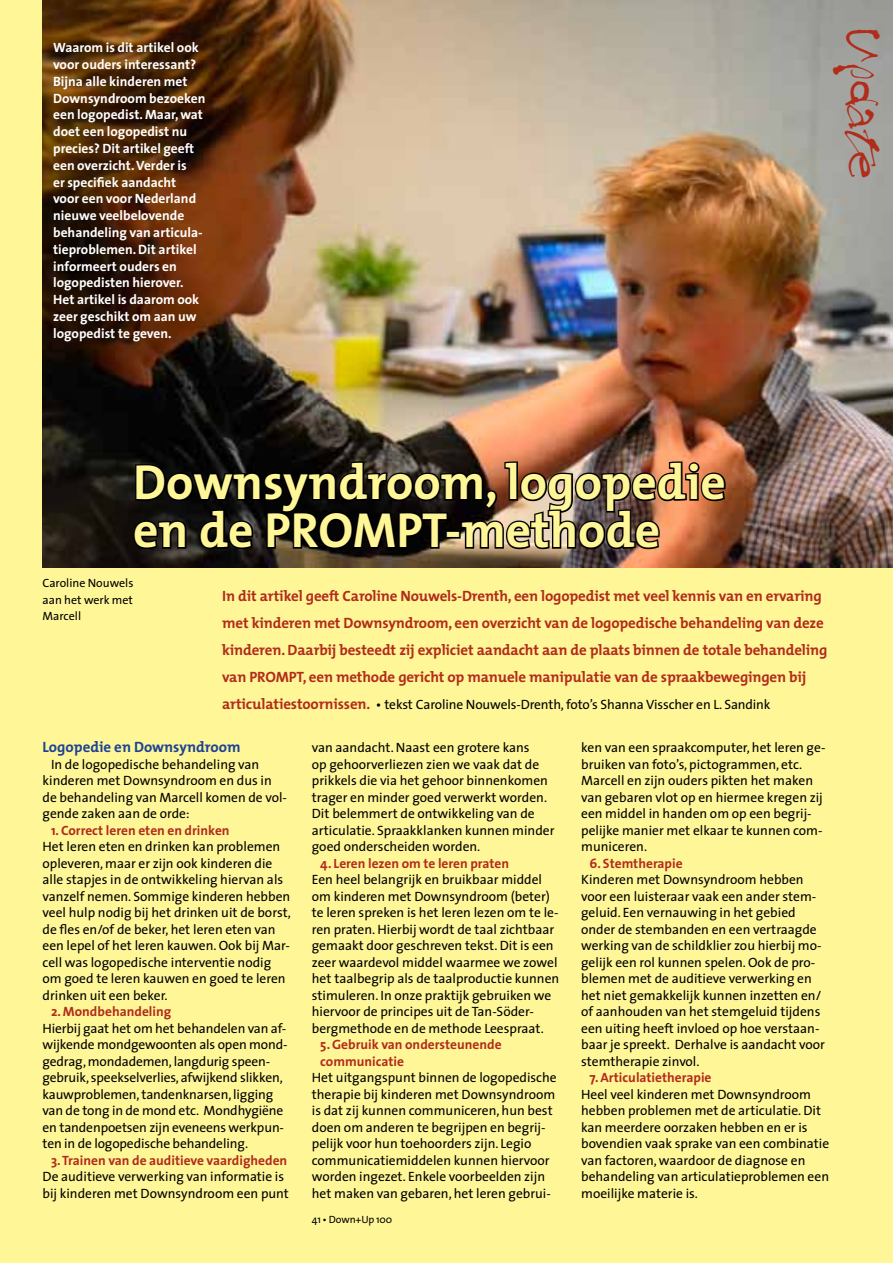
<style>
.page{position:relative;width:893px;height:1263px;background:#fff797}
.page>*{position:absolute;margin:0;border:0;box-sizing:border-box;transform-origin:0 0}
.t1{font:700 49.5px/48px "The Mix";color:#fff797}
.t2{font:48px "Treefrog";color:#b22c1c}
.t3{font:700 15px/27px "The Mix";letter-spacing:-.01em;color:#b22c1c}
.t4{font:700 15px "The Mix";color:#1d4395}
.t5{font:13.5px/16.5px "The Sans";color:#000}
.t6{font:700 13.5px/16.8px "The Sans";color:#fff}
.t7{font:700 13.5px/16.5px "The Sans";color:#b22c1c}
.t8{font:12px/16.5px "The Sans";color:#000;text-align:justify}
.t9{font:10.5px "The Sans";letter-spacing:-.01em;color:#000}
.s1{font-family:"The Mix";font-weight:700;font-size:15px;color:#b22c1c}
</style>
<div class="page">
<img style="left:43px;top:0;width:850px;height:567px">
<img style="left:132px;top:454px;width:595px;height:97px">
<p class="t6" style="left:53px;top:39px;width:154px">Waarom is dit artikel ook voor ouders interessant?<br>Bijna alle kinderen met<br>Downsyndroom bezoeken een logopedist. Maar, wat doet een logopedist nu precies? Dit artikel geeft een overzicht. Verder is<br>er specifiek aandacht voor een voor Nederland nieuwe veelbelovende behandeling van articula&shy;tieproblemen. Dit artikel informeert ouders en logopedisten hierover.<br>Het artikel is daarom ook zeer geschikt om aan uw logopedist te geven.</p>
<h1 class="t1" style="left:133px;top:457px;width:594px">Downsyndroom, logopedie en de PROMPT-methode</h1>
<h2 class="t2" style="left:887px;top:27px;width:153px;rotate:90deg">Update</h2>
<p class="t8" style="left:43px;top:574px;width:92px">Caroline Nouwels aan het werk met Marcell</p>
<p class="t3" style="left:222px;top:582px;width:607px">In dit artikel geeft Caroline Nouwels-Drenth, een logopedist met veel kennis van en ervaring met kinderen met Downsyndroom, een overzicht van de logopedische behandeling van deze kinderen. Daarbij besteedt zij expliciet aandacht aan de plaats binnen de totale behandeling van PROMPT, een methode gericht op manuele manipulatie van de spraakbewegingen bij</p>
<p class="t5" style="left:222px;top:695px;width:550px"><span class="s1">articulatiestoornissen.</span> • tekst Caroline Nouwels-Drenth, foto’s Shanna Visscher en L. Sandink</p>
<p class="t4" style="left:43px;top:734px;width:200px">Logopedie en Downsyndroom</p>
<p class="t5" style="left:43px;top:755px;width:246px;text-indent:8px">In de logopedische behandeling van kinderen met Downsyndroom en dus in de behandeling van Marcell komen de vol&shy;gende zaken aan de orde:</p>
<p class="t7" style="left:51px;top:821px;width:180px">1. Correct leren eten en drinken</p>
<p class="t5" style="left:43px;top:838px;width:250px">Het leren eten en drinken kan problemen opleveren, maar er zijn ook kinderen die alle stapjes in de ontwikkeling hiervan als vanzelf nemen. Sommige kinderen hebben veel hulp nodig bij het drinken uit de borst, de fles en/of de beker, het leren eten van een lepel of het leren kauwen. Ook bij Mar&shy;cell was logopedische interventie nodig om goed te leren kauwen en goed te leren drinken uit een beker.</p>
<p class="t7" style="left:51px;top:1003px;width:122px">2. Mondbehandeling</p>
<p class="t5" style="left:43px;top:1019px;width:247px">Hierbij gaat het om het behandelen van af&shy;wijkende mondgewoonten als open mond&shy;gedrag, mondademen, langdurig speen&shy;gebruik, speekselverlies, afwijkend slikken, kauwproblemen, tandenknarsen, ligging van de tong in de mond etc. Mondhygiëne en tandenpoetsen zijn eveneens werkpun&shy;ten in de logopedische behandeling.</p>
<p class="t7" style="left:51px;top:1151px;width:238px">3. Trainen van de auditieve vaardigheden</p>
<p class="t5" style="left:43px;top:1168px;width:248px">De auditieve verwerking van informatie is bij kinderen met Downsyndroom een punt</p>
<p class="t5" style="left:312px;top:739px;width:244px">van aandacht. Naast een grotere kans<br>op gehoorverliezen zien we vaak dat de prikkels die via het gehoor binnenkomen trager en minder goed verwerkt worden.<br>Dit belemmert de ontwikkeling van de articulatie. Spraakklanken kunnen minder goed onderscheiden worden.</p>
<p class="t7" style="left:320px;top:854px;width:190px">4. Leren lezen om te leren praten</p>
<p class="t5" style="left:312px;top:871px;width:249px">Een heel belangrijk en bruikbaar middel om kinderen met Downsyndroom (beter) te leren spreken is het leren lezen om te le&shy;ren praten. Hierbij wordt de taal zichtbaar gemaakt door geschreven tekst. Dit is een zeer waardevol middel waarmee we zowel het taalbegrip als de taalproductie kunnen stimuleren. In onze praktijk gebruiken we hiervoor de principes uit de Tan-Söder&shy;bergmethode en de methode Leespraat.</p>
<p class="t7" style="left:320px;top:1036px;width:183px">5. Gebruik van ondersteunende communicatie</p>
<p class="t5" style="left:312px;top:1069px;width:246px">Het uitgangspunt binnen de logopedische therapie bij kinderen met Downsyndroom is dat zij kunnen communiceren, hun best doen om anderen te begrijpen en begrij&shy;pelijk voor hun toehoorders zijn. Legio communicatiemiddelen kunnen hiervoor worden ingezet. Enkele voorbeelden zijn het maken van gebaren, het leren gebrui-</p>
<p class="t9" style="left:312px;top:1210px;width:82px">41 • Down+Up 100</p>
<p class="t5" style="left:581px;top:739px;width:246px">ken van een spraakcomputer, het leren ge&shy;bruiken van foto’s, pictogrammen, etc.<br>Marcell en zijn ouders pikten het maken van gebaren vlot op en hiermee kregen zij een middel in handen om op een begrij&shy;pelijke manier met elkaar te kunnen com&shy;municeren.</p>
<p class="t7" style="left:590px;top:854px;width:95px">6. Stemtherapie</p>
<p class="t5" style="left:581px;top:871px;width:245px">Kinderen met Downsyndroom hebben voor een luisteraar vaak een ander stem&shy;geluid. Een vernauwing in het gebied onder de stembanden en een vertraagde werking van de schildklier zou hierbij mo&shy;gelijk een rol kunnen spelen. Ook de pro&shy;blemen met de auditieve verwerking en het niet gemakkelijk kunnen inzetten en/ of aanhouden van het stemgeluid tijdens een uiting heeft invloed op hoe verstaan&shy;baar je spreekt. Derhalve is aandacht voor stemtherapie zinvol.</p>
<p class="t7" style="left:590px;top:1069px;width:123px">7. Articulatietherapie</p>
<p class="t5" style="left:581px;top:1085px;width:250px">Heel veel kinderen met Downsyndroom hebben problemen met de articulatie. Dit kan meerdere oorzaken hebben en er is bovendien vaak sprake van een combinatie van factoren, waardoor de diagnose en behandeling van articulatieproblemen een moeilijke materie is.</p>
</div>
